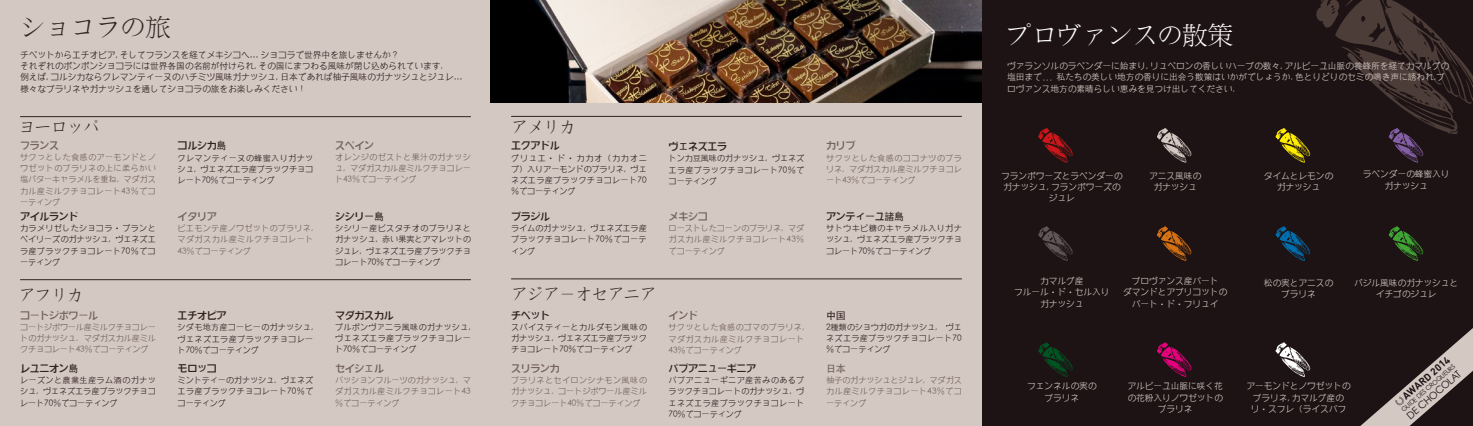
<style>
.page{position:relative;width:1473px;height:426px;background:#fff}
.page>*{position:absolute;margin:0;border:0;box-sizing:border-box;transform-origin:0 0}
.t1{font:25.38px "Ming Li U";letter-spacing:-.01em;color:#fff}
.t2{font:25.38px "Ming Li U";letter-spacing:-.01em;color:#31221e}
.t3{font:16.25px "Ming Li U";letter-spacing:-.01em;color:#31221e}
.t4{font:500 10px "ST Heiti TC";letter-spacing:-.03em;color:#31221e}
.t5{font:500 10px "ST Heiti TC";letter-spacing:-.03em;color:#73625e}
.t6{font:10px "Century Gothic";color:#1e1314}
.t7{font:700 10px "DIN";color:#1e1314}
.t8{font:300 8.75px/11.2px "ST Heiti TC";letter-spacing:-.01em;color:#d4c8c3;text-align:center}
.t9{font:300 8.75px/11.2px "ST Heiti TC";letter-spacing:-.01em;color:#31221e}
.t10{font:300 8.12px/11.2px "ST Heiti TC";letter-spacing:-.01em;color:#31221e;text-align:justify}
.t11{font:300 8.12px/11.2px "ST Heiti TC";letter-spacing:-.01em;color:#73625e;text-align:justify}
.t12{font:6.38px "Century Gothic";color:#1e1314}
.s1{font-family:"Ming Li U";font-weight:400}
.s2{font-family:"Ming Li U";font-weight:400;font-size:8.75px}
</style>
<div class="page">
<div style="left:981px;top:0;width:491px;height:213px;background:#1e1314"></div>
<div style="left:981px;top:213px;width:491px;height:212px;background:#1e1314"></div>
<div style="left:0;top:213px;width:491px;height:212px;background:#d4c8c3"></div>
<div style="left:491px;top:213px;width:490px;height:212px;background:#d4c8c3"></div>
<div style="left:491px;top:0;width:490px;height:213px;background:#d4c8c3"></div>
<div style="left:0;top:0;width:491px;height:213px;background:#d4c8c3"></div>
<hr style="left:20px;top:116px;width:451px;height:1px;background:#31221e">
<hr style="left:511px;top:116px;width:450px;height:1px;background:#31221e">
<hr style="left:20px;top:279px;width:451px;height:1px;background:#31221e">
<hr style="left:511px;top:278px;width:450px;height:1px;background:#31221e">
<svg style="left:1038px;top:128px;width:35px;height:35px"></svg>
<svg style="left:1038px;top:342px;width:35px;height:34px"></svg>
<svg style="left:1275px;top:226px;width:35px;height:35px"></svg>
<svg style="left:1275px;top:342px;width:35px;height:34px"></svg>
<svg style="left:1388px;top:226px;width:35px;height:35px"></svg>
<svg style="left:1157px;top:128px;width:34px;height:35px"></svg>
<svg style="left:1157px;top:226px;width:34px;height:35px"></svg>
<svg style="left:1157px;top:342px;width:34px;height:34px"></svg>
<img style="left:491px;top:0;width:490px;height:103px">
<svg style="left:1038px;top:226px;width:35px;height:35px"></svg>
<svg style="left:1275px;top:0;width:197px;height:163px"></svg>
<svg style="left:1361px;top:329px;width:111px;height:96px"></svg>
<h1 class="t2" style="left:20px;top:15px;width:152px">ショコラの旅</h1>
<h1 class="t1" style="left:1007px;top:23px;width:227px">プロヴァンスの散策</h1>
<p class="t8" style="left:1007px;top:59px;width:444px;text-align:left">ヴァランソルのラベンダーに始まり, リュベロンの香しいハーブの数々, アルピーユ山脈の養蜂所を経てカマルグの塩田まで<span class="s1">...</span> 私たちの美しい地方の香りに出会う散策はいかがでしょうか. 色とりどりのセミの鳴き声に誘われ,プロヴァンス地方の素晴らしい恵みを見つけ出してください.</p>
<p class="t9" style="left:20px;top:48px;width:444px">チベットからエチオピア, そしてフランスを経てメキシコへ… ショコラで世界中を旅しませんか？<br>それぞれのボンボンショコラには世界各国の名前が付けられ, その国にまつわる風味が閉じ込められています.　例えば, コルシカならクレマンティーヌのハチミツ風味ガナッシュ, 日本であれば柚子風味のガナッシュとジュレ…様々なプラリネやガナッシュを通してショコラの旅をお楽しみください！</p>
<h2 class="t3" style="left:19px;top:119px;width:82px">ヨーロッパ</h2>
<p class="t5" style="left:20px;top:139px;width:41px">フランス</p>
<p class="t11" style="left:20px;top:150px;width:137px">サクっとした食感のアーモンドとノワゼットのプラリネの上に柔らかい塩バターキャラメルを重ね, マダガスカル産ミルクチョコレート43％でコーティング</p>
<p class="t4" style="left:20px;top:210px;width:60px">アイルランド</p>
<p class="t10" style="left:20px;top:221px;width:137px">カラメリゼしたショコラ<span class="s2">・</span>ブランとベイリーズのガナッシュ, ヴェネズエラ産ブラックチョコレート70％でコーティング</p>
<h2 class="t3" style="left:19px;top:287px;width:66px">アフリカ</h2>
<p class="t5" style="left:20px;top:309px;width:79px">コートジボワール</p>
<p class="t11" style="left:20px;top:320px;width:137px">コートジボワール産ミルクチョコレートのガナッシュ. マダガスカル産ミルクチョコレート43％でコーティング</p>
<p class="t4" style="left:20px;top:362px;width:60px">レユニオン島</p>
<p class="t10" style="left:20px;top:373px;width:137px">レーズンと農業生産ラム酒のガナッシュ, ヴェネズエラ産ブラックチョコレート70％でコーティング</p>
<p class="t4" style="left:178px;top:140px;width:50px">コルシカ島</p>
<p class="t10" style="left:178px;top:151px;width:137px">クレマンティーヌの蜂蜜入りガナッシュ, ヴェネズエラ産ブラックチョコレート70％でコーティング</p>
<p class="t5" style="left:178px;top:210px;width:41px">イタリア</p>
<p class="t11" style="left:178px;top:221px;width:137px">ピエモンテ産ノワゼットのプラリネ,マダガスカル産ミルクチョコレート43％でコーティング</p>
<p class="t4" style="left:178px;top:310px;width:50px">エチオピア</p>
<p class="t10" style="left:178px;top:320px;width:137px">シダモ地方産コーヒーのガナッシュ,ヴェネズエラ産ブラックチョコレート70％でコーティング</p>
<p class="t4" style="left:178px;top:362px;width:41px">モロッコ</p>
<p class="t10" style="left:178px;top:373px;width:137px">ミントティーのガナッシュ, ヴェネズエラ産ブラックチョコレート70％でコーティング</p>
<p class="t5" style="left:335px;top:139px;width:41px">スペイン</p>
<p class="t11" style="left:335px;top:150px;width:137px">オレンジのゼストと果汁のガナッシュ, マダガスカル産ミルクチョコレート43％でコーティング</p>
<p class="t4" style="left:335px;top:210px;width:50px">シシリー島</p>
<p class="t10" style="left:335px;top:221px;width:137px">シシリー産ピスタチオのプラリネとガナッシュ, 赤い果実とアマレットのジュレ, ヴェネズエラ産ブラックチョコレート70％でコーティング</p>
<p class="t4" style="left:335px;top:309px;width:60px">マダガスカル</p>
<p class="t10" style="left:335px;top:320px;width:137px">ブルボンヴァニラ風味のガナッシュ,ヴェネズエラ産ブラックチョコレート70％でコーティング</p>
<p class="t5" style="left:335px;top:362px;width:50px">セイシェル</p>
<p class="t11" style="left:335px;top:373px;width:137px">パッションフルーツのガナッシュ, マダガスカル産ミルクチョコレート43％でコーティング</p>
<h2 class="t3" style="left:511px;top:119px;width:66px">アメリカ</h2>
<p class="t4" style="left:511px;top:140px;width:50px">エクアドル</p>
<p class="t10" style="left:511px;top:151px;width:137px">グリュエ<span class="s2">・</span>ド<span class="s2">・</span>カカオ（カカオニブ）入りアーモンドのプラリネ, ヴェネズエラ産ブラックチョコレート70％でコーティング</p>
<p class="t4" style="left:511px;top:210px;width:41px">ブラジル</p>
<p class="t10" style="left:511px;top:221px;width:137px">ライムのガナッシュ, ヴェネズエラ産ブラックチョコレート70％でコーティング</p>
<h2 class="t3" style="left:511px;top:286px;width:146px">アジア－オセアニア</h2>
<p class="t4" style="left:511px;top:309px;width:41px">チベット</p>
<p class="t10" style="left:511px;top:320px;width:137px">スパイスティーとカルダモン風味のガナッシュ, ヴェネズエラ産ブラックチョコレート70％でコーティング</p>
<p class="t5" style="left:511px;top:362px;width:50px">スリランカ</p>
<p class="t11" style="left:511px;top:373px;width:137px">プラリネとセイロンシナモン風味のガナッシュ, コートジボワール産ミルクチョコレート40％でコーティング</p>
<p class="t4" style="left:668px;top:141px;width:60px">ヴェネズエラ</p>
<p class="t10" style="left:668px;top:152px;width:137px">トンカ豆風味のガナッシュ, ヴェネズエラ産ブラックチョコレート70％でコーティング</p>
<p class="t5" style="left:668px;top:210px;width:41px">メキシコ</p>
<p class="t11" style="left:668px;top:221px;width:137px">ローストしたコーンのプラリネ, マダガスカル産ミルクチョコレート43％でコーティング</p>
<p class="t5" style="left:668px;top:310px;width:31px">インド</p>
<p class="t11" style="left:668px;top:320px;width:137px">サクッとした食感のゴマのプラリネ,マダガスカル産ミルクチョコレート43％でコーティング</p>
<p class="t4" style="left:668px;top:362px;width:89px">パプアニューギニア</p>
<p class="t10" style="left:668px;top:373px;width:137px">パプアニューギニア産苦みのあるブラックチョコレートのガナッシュ, ヴェネズエラ産ブラックチョコレート70％でコーティング</p>
<p class="t5" style="left:826px;top:140px;width:31px">カリブ</p>
<p class="t11" style="left:826px;top:151px;width:137px">サクッとした食感のココナツのプラリネ, マダガスカル産ミルクチョコレート43％でコーティング</p>
<p class="t4" style="left:826px;top:210px;width:79px">アンティーユ諸島</p>
<p class="t10" style="left:826px;top:221px;width:137px">サトウキビ糖のキャラメル入りガナッシュ, ヴェネズエラ産ブラックチョコレート70％でコーティング</p>
<p class="t4" style="left:826px;top:309px;width:21px">中国</p>
<p class="t10" style="left:826px;top:320px;width:137px">2種類のショウガのガナッシュ, ヴェネズエラ産ブラックチョコレート70％でコーティング</p>
<p class="t5" style="left:826px;top:362px;width:21px">日本</p>
<p class="t11" style="left:826px;top:373px;width:137px">柚子のガナッシュとジュレ, マダガスカル産ミルクチョコレート43％でコーティング</p>
<p class="t8" style="left:1001px;top:169px;width:123px">フランボワーズとラベンダーのガナッシュ, フランボワーズのジュレ</p>
<p class="t8" style="left:1149px;top:169px;width:54px">アニス風味のガナッシュ</p>
<p class="t8" style="left:1263px;top:169px;width:71px">タイムとレモンのガナッシュ</p>
<p class="t8" style="left:1362px;top:167px;width:88px">ラベンダーの蜂蜜入りガナッシュ</p>
<p class="t8" style="left:1123px;top:274px;width:106px">プロヴァンス産パート<br>ダマンドとアプリコットのパート<span class="s1">・</span>ド<span class="s1">・</span>フリュイ</p>
<p class="t8" style="left:1014px;top:274px;width:97px">カマルグ産<br>フルール<span class="s1">・</span>ド<span class="s1">・</span>セル入りガナッシュ</p>
<p class="t8" style="left:1353px;top:275px;width:106px">バジル風味のガナッシュとイチゴのジュレ</p>
<p class="t8" style="left:1263px;top:275px;width:71px">松の実とアニスのプラリネ</p>
<p class="t8" style="left:1027px;top:379px;width:71px">フェンネルの実のプラリネ</p>
<p class="t8" style="left:1127px;top:379px;width:97px">アルピーユ山脈に咲く花の花粉入りノワゼットのプラリネ</p>
<p class="t8" style="left:1246px;top:379px;width:106px">アーモンドとノワゼットのプラリネ, カマルグ産の<br>リ<span class="s1">・</span>スフレ（ライスパフ</p>
<p class="t7" style="left:1399px;top:392px;width:61px;rotate:-41deg">AwARD 2014</p>
<p class="t12" style="left:1399px;top:407px;width:70px;rotate:-41deg">guide des croqueurs</p>
<p class="t6" style="left:1403px;top:412px;width:70px;rotate:-41deg">de chocolat</p>
</div>
